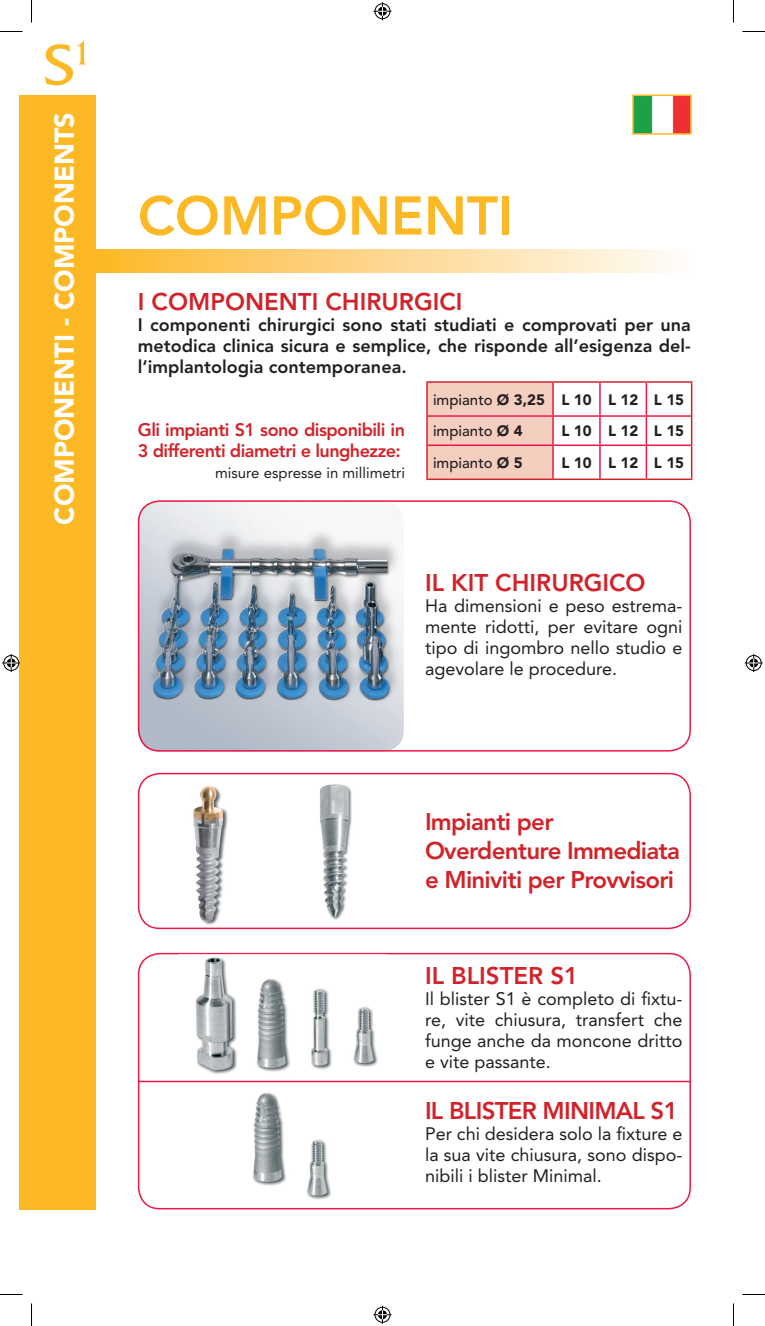
<style>
.page{position:relative;width:765px;height:1326px;background:#fff}
.page>*{position:absolute;margin:0;border:0;box-sizing:border-box;transform-origin:0 0}
.t1{font:800 54px "Avenir";color:#fcb825}
.t2{font:900 27px "Avenir";color:#fff}
.t3{font:800 24px/28.8px "Avenir";letter-spacing:-.03em;color:#d1232a}
.t4{font:800 24px "Avenir";color:#d1232a}
.t5{font:18px/21px "Avenir";color:#231f20;text-align:justify}
.t6{font:800 18px/21px "Avenir";color:#231f20;text-align:justify}
.t7{font:800 18px/21px "Avenir";letter-spacing:-.03em;color:#d1232a}
.t8{font:500 15px/31.7px "Avenir";color:#231f20}
.t9{font:15px "Avenir";color:#231f20}
.t10{font:900 15px "Avenir";color:#231f20}
.s1{font-weight:900}
</style>
<div class="page">
<svg style="left:137px;top:952px;width:554px;height:257px"></svg>
<div style="left:19px;top:95px;width:76px;height:1114px;background:#fcb825"></div>
<svg style="left:45px;top:40px;width:41px;height:45px"></svg>
<div style="left:95px;top:250px;width:596px;height:22px;background:linear-gradient(to right,#feb72a,#fefbfa)"></div>
<hr style="left:426px;top:381px;width:127px;height:2px;background:#d1232a">
<hr style="left:426px;top:383px;width:2px;height:33px;background:#d1232a">
<hr style="left:553px;top:381px;width:47px;height:2px;background:#d1232a">
<hr style="left:600px;top:381px;width:46px;height:2px;background:#d1232a">
<hr style="left:646px;top:381px;width:46px;height:2px;background:#d1232a">
<hr style="left:691px;top:383px;width:1px;height:33px;background:#d1232a">
<hr style="left:426px;top:416px;width:2px;height:29px;background:#d1232a">
<svg style="left:691px;top:416px;width:1px;height:29px"></svg>
<hr style="left:426px;top:445px;width:2px;height:33px;background:#d1232a">
<hr style="left:691px;top:445px;width:1px;height:33px;background:#d1232a">
<hr style="left:426px;top:478px;width:127px;height:2px;background:#d1232a">
<hr style="left:553px;top:478px;width:47px;height:2px;background:#d1232a">
<hr style="left:600px;top:478px;width:46px;height:2px;background:#d1232a">
<hr style="left:646px;top:478px;width:46px;height:2px;background:#d1232a">
<hr style="left:599px;top:383px;width:1px;height:32px;background:#ed1748">
<hr style="left:645px;top:383px;width:2px;height:32px;background:#ed1748">
<hr style="left:553px;top:415px;width:47px;height:2px;background:#ed1748">
<div style="left:427px;top:382px;width:126px;height:97px;background:#f4cfc0"></div>
<hr style="left:600px;top:415px;width:46px;height:2px;background:#ed1748">
<svg style="left:599px;top:417px;width:1px;height:27px"></svg>
<hr style="left:646px;top:415px;width:45px;height:2px;background:#ed1748">
<hr style="left:645px;top:417px;width:2px;height:27px;background:#ed1748">
<hr style="left:428px;top:444px;width:125px;height:2px;background:#ed1748">
<hr style="left:553px;top:444px;width:47px;height:2px;background:#ed1748">
<hr style="left:552px;top:446px;width:1px;height:32px;background:#ed1748">
<hr style="left:600px;top:444px;width:46px;height:2px;background:#ed1748">
<hr style="left:599px;top:446px;width:1px;height:32px;background:#ed1748">
<hr style="left:646px;top:444px;width:45px;height:2px;background:#ed1748">
<hr style="left:645px;top:446px;width:2px;height:32px;background:#ed1748">
<svg style="left:137px;top:772px;width:554px;height:156px"></svg>
<svg style="left:137px;top:500px;width:554px;height:251px"></svg>
<img style="left:179px;top:954px;width:214px;height:127px">
<img style="left:239px;top:1086px;width:102px;height:116px">
<hr style="left:138px;top:1081px;width:552px;height:1px;background:#ed1748">
<img style="left:635px;top:98px;width:53px;height:34px">
<div style="left:632px;top:95px;width:59px;height:40px;border:2px solid #fcb825"></div>
<svg style="left:0;top:31px;width:22px;height:1px"></svg>
<svg style="left:742px;top:31px;width:23px;height:1px"></svg>
<svg style="left:0;top:1294px;width:22px;height:1px"></svg>
<svg style="left:742px;top:1294px;width:23px;height:1px"></svg>
<svg style="left:31px;top:0;width:1px;height:22px"></svg>
<svg style="left:31px;top:1303px;width:1px;height:23px"></svg>
<svg style="left:733px;top:0;width:1px;height:22px"></svg>
<svg style="left:733px;top:1303px;width:1px;height:23px"></svg>
<svg style="left:373px;top:2px;width:18px;height:18px"></svg>
<svg style="left:373px;top:1306px;width:18px;height:18px"></svg>
<svg style="left:2px;top:654px;width:18px;height:18px"></svg>
<svg style="left:744px;top:654px;width:18px;height:18px"></svg>
<h2 class="t2" style="left:48px;top:525px;width:414px;rotate:-90deg">COMPONENTI - COMPONENTS</h2>
<h1 class="t1" style="left:138px;top:184px;width:376px">COMPONENTI</h1>
<h3 class="t4" style="left:138px;top:288px;width:326px">I COMPONENTI CHIRURGICI</h3>
<p class="t6" style="left:138px;top:314px;width:554px">I componenti chirurgici sono stati studiati e comprovati per una metodica clinica sicura e semplice, che risponde all’esigenza del&shy;l’implantologia contemporanea.</p>
<p class="t7" style="left:138px;top:419px;width:269px">Gli impianti S1 sono disponibili in<br>3 differenti diametri e lunghezze:</p>
<p class="t9" style="left:215px;top:464px;width:191px">misure espresse in millimetri</p>
<p class="t8" style="left:433px;top:384px;width:252px">impianto <span class="s1">Ø 3,25 L 10 L 12 L 15 </span>impianto <span class="s1">Ø 4</span></p>
<p class="t10" style="left:561px;top:422px;width:124px">L 10 L 12 L 15</p>
<p class="t8" style="left:433px;top:447px;width:91px">impianto <span class="s1">Ø 5</span></p>
<p class="t10" style="left:561px;top:454px;width:124px">L 10 L 12 L 15</p>
<h3 class="t4" style="left:425px;top:568px;width:222px">IL KIT CHIRURGICO</h3>
<p class="t5" style="left:425px;top:595px;width:259px">Ha dimensioni e peso estrema&shy;mente ridotti, per evitare ogni tipo di ingombro nello studio e agevolare le procedure.</p>
<h3 class="t3" style="left:425px;top:807px;width:256px">Impianti per<br>Overdenture Immediata e Miniviti per Provvisori</h3>
<h3 class="t4" style="left:425px;top:961px;width:155px">IL BLISTER S1</h3>
<p class="t5" style="left:425px;top:988px;width:259px">Il blister S1 è completo di fixtu&shy;re, vite chiusura, transfert che funge anche da moncone dritto e vite passante.</p>
<h3 class="t3" style="left:425px;top:1096px;width:254px">IL BLISTER MINIMAL S1</h3>
<p class="t5" style="left:425px;top:1123px;width:259px">Per chi desidera solo la fixture e la sua vite chiusura, sono dispo&shy;nibili i blister Minimal.</p>
</div>
